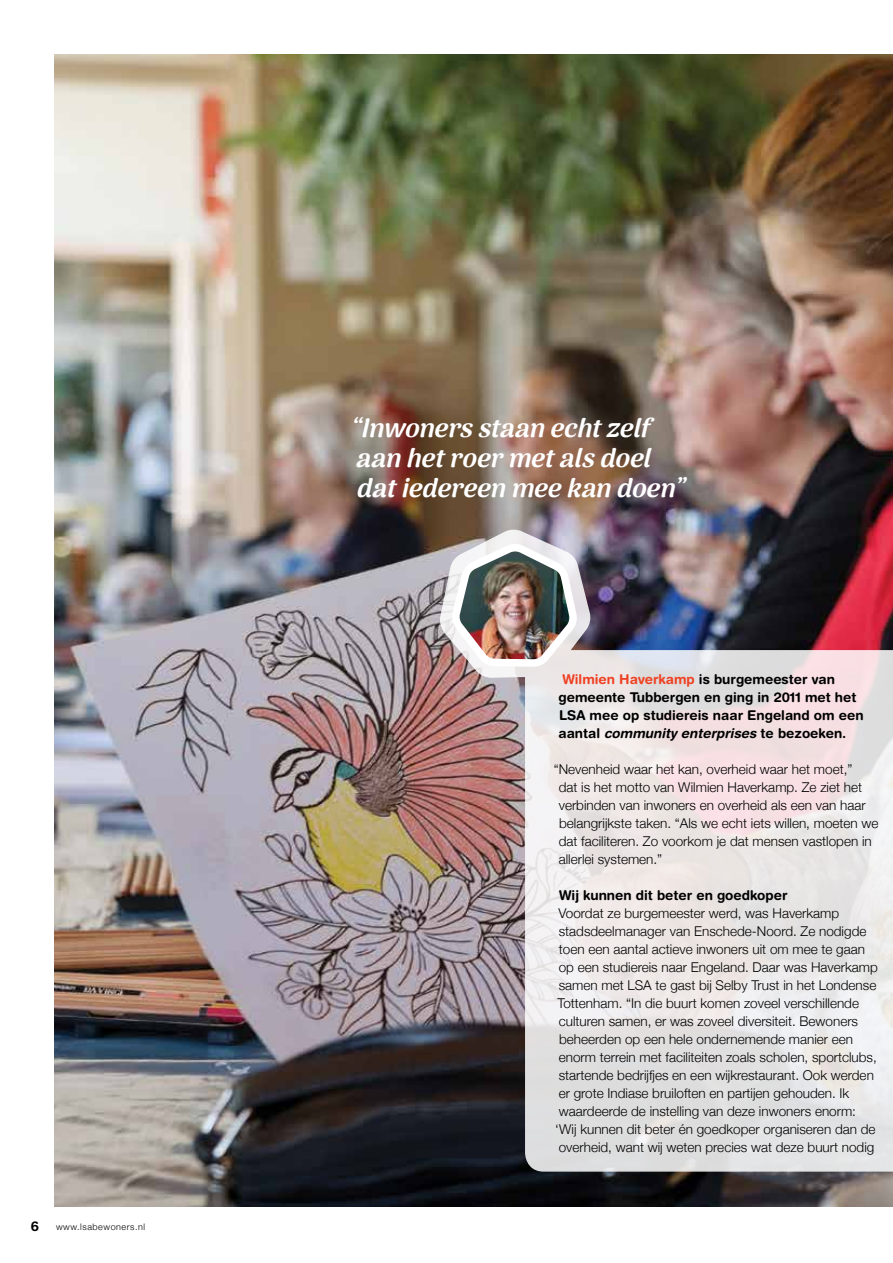
<style>
.page{position:relative;width:893px;height:1263px;background:#fff}
.page>*{position:absolute;margin:0;border:0;box-sizing:border-box;transform-origin:0 0}
.t1{font:italic 900 26.1px/30px "Arima Madurai";color:#fff}
.t2{font:300 13.5px/18px "Helvetica Neue";color:#000}
.t3{font:700 13.5px/18px "Helvetica Rounded LT Std";color:#000}
.t4{font:300 9px "Helvetica Neue";letter-spacing:.06em;color:#000}
.s1{color:#ef4123}
.s2{font-style:italic}
</style>
<div class="page">
<img style="left:54px;top:54px;width:839px;height:1152px">
<img style="left:438px;top:528px;width:455px;height:644px">
<img style="left:446px;top:537px;width:137px;height:135px">
<p class="t3" style="left:31px;top:1217px;width:10px">6</p>
<p class="t4" style="left:56px;top:1220px;width:91px">www.lsabewoners.nl</p>
<h1 class="t1" style="left:350px;top:414px;width:344px">“Inwonersstaanechtzelf aanhetroermetalsdoel datiedereenmeekandoen”</h1>
<p class="t3" style="left:558px;top:670px;width:307px"><span class="s1">Wilmien Haverkamp</span> is burgemeester van gemeente Tubbergen en ging in 2011 met het LSA mee op studiereis naar Engeland om een aantal <span class="s2">community enterprises</span> te bezoeken.</p>
<p class="t2" style="left:559px;top:759px;width:321px;text-indent:-5px">“Nevenheid waar het kan, overheid waar het moet,”<br>dat is het motto van Wilmien Haverkamp. Ze ziet het verbinden van inwoners en overheid als een van haar belangrijkste taken. “Als we echt iets willen, moeten we dat faciliteren. Zo voorkom je dat mensen vastlopen in allerlei systemen.”</p>
<p class="t3" style="left:559px;top:886px;width:230px">Wij kunnen dit beter en goedkoper</p>
<p class="t2" style="left:555px;top:903px;width:324px">Voordat ze burgemeester werd, was Haverkamp stadsdeelmanager van Enschede-Noord. Ze nodigde toen een aantal actieve inwoners uit om mee te gaan op een studiereis naar Engeland. Daar was Haverkamp samen met LSA te gast bij Selby Trust in het Londense Tottenham. “In die buurt komen zoveel verschillende culturen samen, er was zoveel diversiteit. Bewoners beheerden op een hele ondernemende manier een enorm terrein met faciliteiten zoals scholen, sportclubs, startende bedrijfjes en een wijkrestaurant. Ook werden er grote Indiase bruiloften en partijen gehouden. Ik waardeerde de instelling van deze inwoners enorm:<br>‘Wij kunnen dit beter én goedkoper organiseren dan de overheid, want wij weten precies wat deze buurt nodig</p>
</div>
